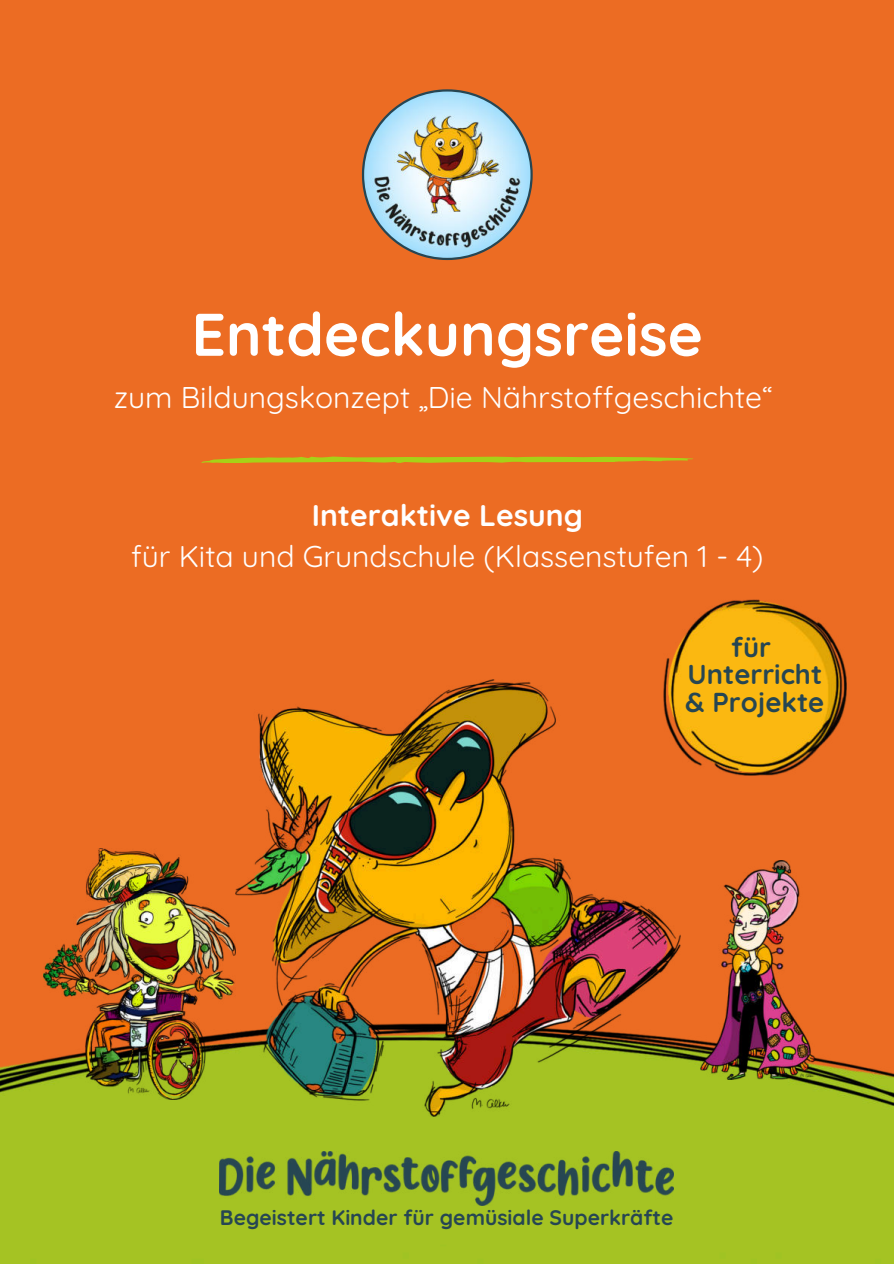
<style>
.page{position:relative;width:894px;height:1264px;background:#fff}
.page>*{position:absolute;margin:0;border:0;box-sizing:border-box;transform-origin:0 0}
.t1{font:700 60px "Quicksand";color:#fff}
.t2{font:30px "Quicksand";color:#fff}
.t3{font:700 30px "Quicksand";color:#fff}
.t4{font:700 27.3px/27.3px "Quicksand";color:#264653;text-align:center}
.t5{font:700 21px "Quicksand";color:#264653}
</style>
<div class="page">
<div style="left:0;top:0;width:893px;height:1263px;background:#ec6c23"></div>
<div style="left:0;top:1038px;width:893px;height:225px;background:#a5c323"></div>
<img style="left:700px;top:860px;width:115px;height:219px">
<img style="left:43px;top:848px;width:193px;height:251px">
<img style="left:236px;top:679px;width:444px;height:437px">
<svg style="left:362px;top:89px;width:170px;height:171px"></svg>
<img style="left:364px;top:92px;width:166px;height:166px;border-radius:50%">
<svg style="left:201px;top:456px;width:492px;height:7px"></svg>
<img style="left:663px;top:599px;width:183px;height:176px">
<img style="left:220px;top:1151px;width:453px;height:54px">
<h1 class="t1" style="left:191px;top:288px;width:513px">Entdeckungsreise</h1>
<p class="t2" style="left:114px;top:373px;width:660px">zum Bildungskonzept „Die Nährstoffgeschichte“</p>
<p class="t3" style="left:311px;top:491px;width:272px">Interaktive Lesung</p>
<p class="t2" style="left:131px;top:533px;width:633px">für Kita und Grundschule (Klassenstufen 1 - 4)</p>
<p class="t4" style="left:685px;top:631px;width:141px">für<br>Unterricht &amp; Projekte</p>
<p class="t5" style="left:220px;top:1201px;width:455px">Begeistert Kinder für gemüsiale Superkräfte</p>
</div>
